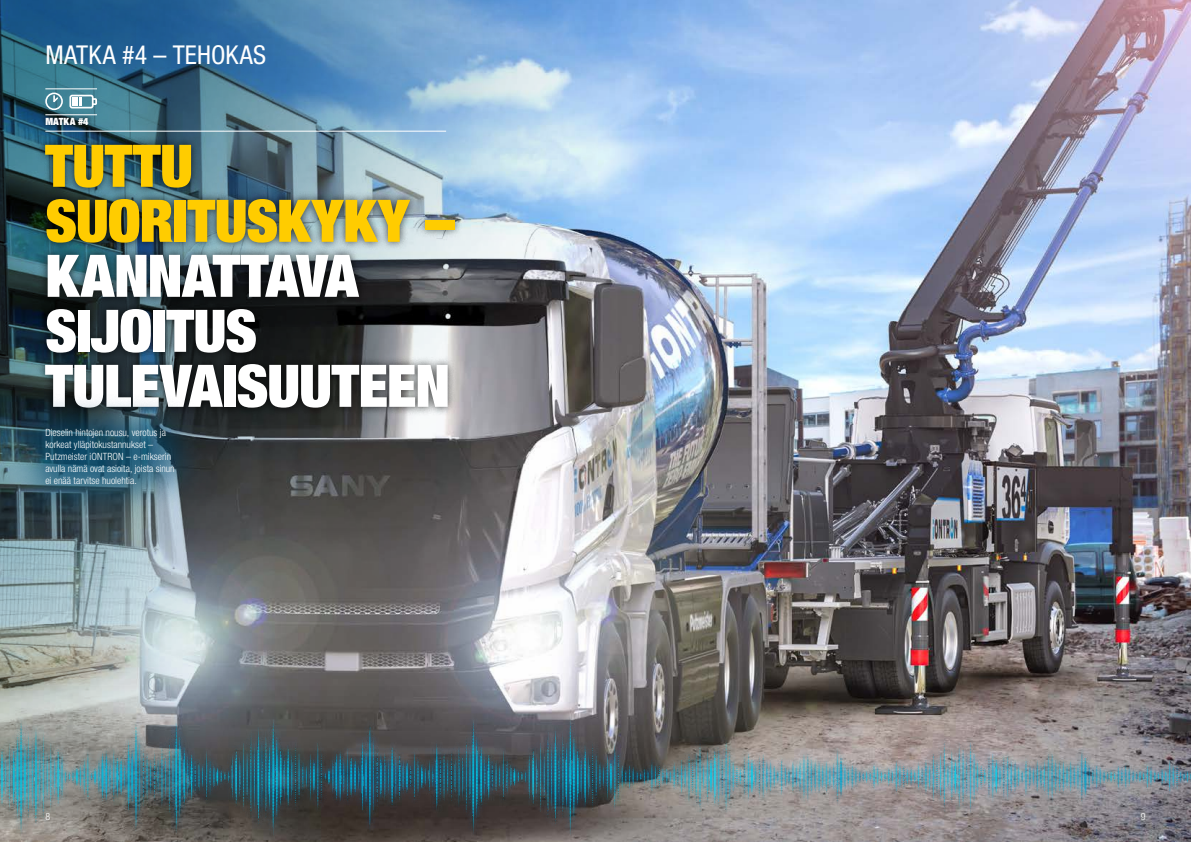
<style>
.page{position:relative;width:1191px;height:842px;background:#fff}
.page>*{position:absolute;margin:0;border:0;box-sizing:border-box;transform-origin:0 0}
.t1{font:900 condensed 58.8px/55px "Helvetica Neue LT Pro";letter-spacing:-.015em;color:#fff}
.t2{font:900 condensed 58.8px/55px "Helvetica Neue LT Pro";letter-spacing:-.005em;color:#fc0}
.t3{font:condensed 26px "Helvetica Neue LT Pro";letter-spacing:.01em;color:#fff}
.t4{font:300 condensed 10px/12px "Helvetica Neue LT Pro";color:#fff}
.t5{font:900 condensed 10px "Helvetica Neue LT Pro";letter-spacing:.01em;color:#fff}
</style>
<div class="page">
<img style="left:799px;top:0;width:392px;height:686px">
<img style="left:799px;top:686px;width:392px;height:156px">
<div style="left:0;top:713px;width:1191px;height:126px;background:#009ee3;opacity:.75"></div>
<img style="left:0;top:0;width:799px;height:842px">
<div style="left:36px;top:136px;width:427px;height:281px;background:#000;opacity:.75"></div>
<div style="left:40px;top:111px;width:54px;height:19px;background:#000;opacity:.75"></div>
<svg style="left:69px;top:95px;width:28px;height:13px"></svg>
<hr style="left:45px;top:114px;width:52px;height:1px;background:#fff">
<hr style="left:45px;top:131px;width:401px;height:1px;background:#fff">
<hr style="left:45px;top:88px;width:52px;height:1px;background:#fff">
<div style="left:45px;top:93px;width:18px;height:17px;border:2px solid #fff;border-radius:50%"></div>
<svg style="left:52px;top:96px;width:8px;height:8px"></svg>
<div style="left:7px;top:391px;width:205px;height:132px;background:#00466b;opacity:.75"></div>
<h2 class="t3" style="left:45px;top:40px;width:222px">MATKA #4 – TEHOKAS</h2>
<p class="t5" style="left:45px;top:115px;width:45px">MATKA #4</p>
<h1 class="t2" style="left:45px;top:137px;width:410px">TUTTU<br>SUORITUSKYKY –</h1>
<h1 class="t1" style="left:45px;top:247px;width:406px">KANNATTAVA<br>SIJOITUS<br>TULEVAISUUTEEN</h1>
<p class="t4" style="left:45px;top:426px;width:131px">Dieselin hintojen nousu, verotus ja korkeat ylläpitokustannukset – Putzmeister iONTRON – e-mikserin avulla nämä ovat asioita, joista sinun ei enää tarvitse huolehtia.</p>
<p class="t4" style="left:45px;top:810px;width:6px">8</p>
<p class="t4" style="left:1140px;top:810px;width:6px">9</p>
</div>
